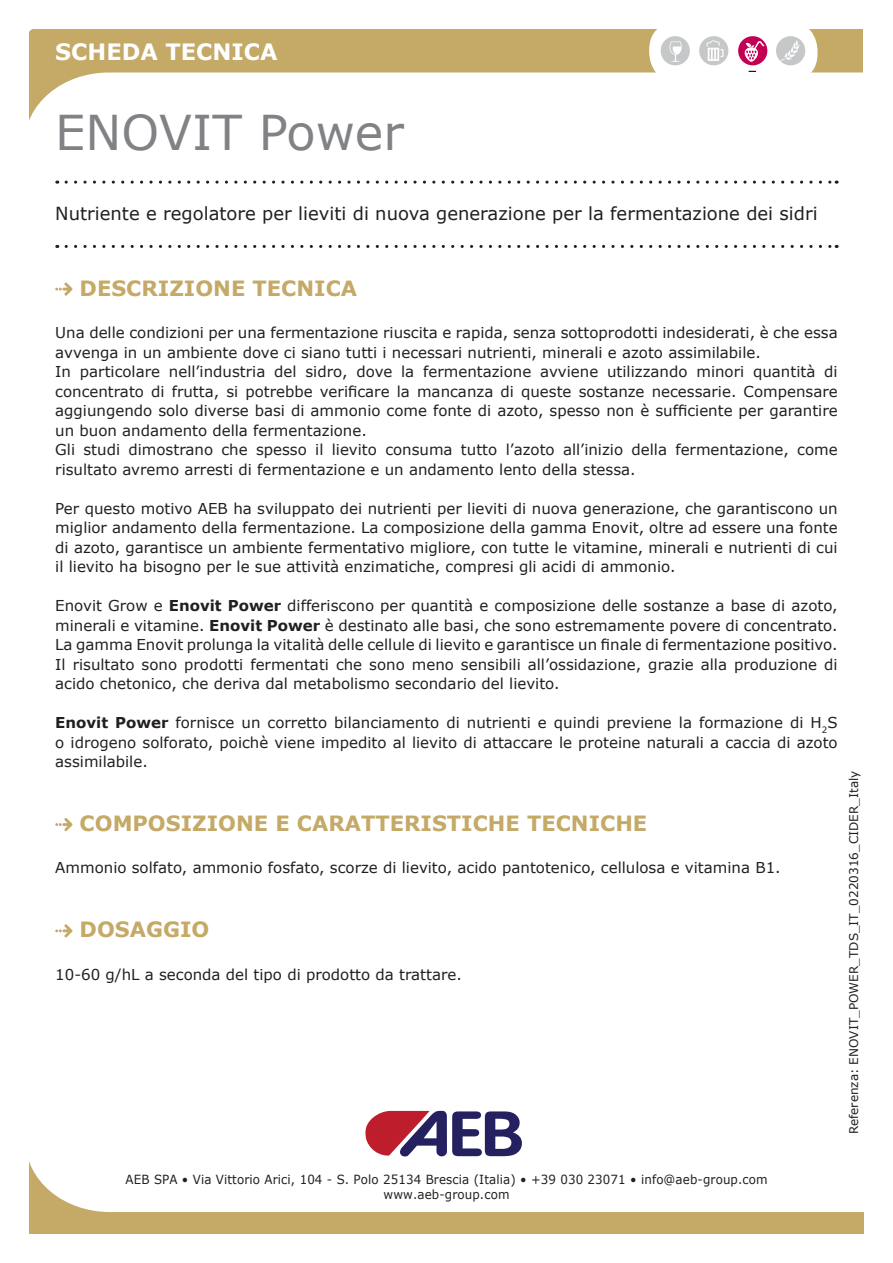
<style>
.page{position:relative;width:893px;height:1263px;background:#fff}
.page>*{position:absolute;margin:0;border:0;box-sizing:border-box;transform-origin:0 0}
.Famiglia{font:48px "Verdana";color:#808285}
.t1{font:700 22.5px "Verdana";color:#fff}
.titoletti_paragrafi{font:700 21px "Verdana";color:#c4a967}
.Benefici_prodotto{font:18px "Verdana";color:#231f20}
.testo_ok{font:15px/19.5px "Verdana";color:#231f20;text-align:justify}
.t2{font:12.6px/15.1px "Verdana";letter-spacing:.01em;color:#231f20;text-align:center;scale:.94 1}
.t3{font:12px "Verdana";color:#231f20}
.s1{font-weight:700}
</style>
<div class="page">
<svg style="left:30px;top:1164px;width:834px;height:69px"></svg>
<svg style="left:29px;top:30px;width:834px;height:91px"></svg>
<div style="left:649px;top:21px;width:167px;height:61px;background:#fff;border-radius:28px"></div>
<div style="left:650px;top:22px;width:167px;height:60px;background:#fff;border-radius:28px"></div>
<div style="left:776px;top:36px;width:29px;height:29px;background:#c6c7c8;border-radius:50%"></div>
<svg style="left:780px;top:40px;width:20px;height:21px"></svg>
<div style="left:738px;top:36px;width:29px;height:29px;background:#c20054;border-radius:50%"></div>
<div style="left:661px;top:36px;width:29px;height:29px;background:#c6c7c8;border-radius:50%"></div>
<div style="left:699px;top:36px;width:29px;height:29px;background:#c6c7c8;border-radius:50%"></div>
<svg style="left:706px;top:40px;width:17px;height:21px"></svg>
<svg style="left:670px;top:41px;width:12px;height:21px"></svg>
<svg style="left:745px;top:41px;width:19px;height:21px"></svg>
<svg style="left:365px;top:1110px;width:157px;height:47px"></svg>
<svg style="left:66px;top:181px;width:771px;height:3px"></svg>
<svg style="left:66px;top:245px;width:771px;height:3px"></svg>
<svg style="left:55px;top:282px;width:17px;height:14px"></svg>
<svg style="left:55px;top:924px;width:17px;height:13px"></svg>
<svg style="left:55px;top:818px;width:17px;height:13px"></svg>
<h2 class="t1" style="left:55px;top:36px;width:224px">SCHEDA TECNICA</h2>
<p class="Famiglia" style="left:55px;top:100px;width:350px">ENOVIT Power</p>
<p class="Benefici_prodotto" style="left:55px;top:201px;width:764px">Nutriente e regolatore per lieviti di nuova generazione per la fermentazione dei sidri</p>
<p class="titoletti_paragrafi" style="left:80px;top:273px;width:279px">DESCRIZIONE TECNICA</p>
<p class="testo_ok" style="left:55px;top:323px;width:784px">Una delle condizioni per una fermentazione riuscita e rapida, senza sottoprodotti indesiderati, è che essa avvenga in un ambiente dove ci siano tutti i necessari nutrienti, minerali e azoto assimilabile.</p>
<p class="testo_ok" style="left:55px;top:362px;width:784px">In particolare nell’industria del sidro, dove la fermentazione avviene utilizzando minori quantità di concentrato di frutta, si potrebbe verificare la mancanza di queste sostanze necessarie. Compensare aggiungendo solo diverse basi di ammonio come fonte di azoto, spesso non è sufficiente per garantire un buon andamento della fermentazione.</p>
<p class="testo_ok" style="left:55px;top:440px;width:784px">Gli studi dimostrano che spesso il lievito consuma tutto l’azoto all’inizio della fermentazione, come risultato avremo arresti di fermentazione e un andamento lento della stessa.</p>
<p class="testo_ok" style="left:55px;top:498px;width:784px">Per questo motivo AEB ha sviluppato dei nutrienti per lieviti di nuova generazione, che garantiscono un miglior andamento della fermentazione. La composizione della gamma Enovit, oltre ad essere una fonte di azoto, garantisce un ambiente fermentativo migliore, con tutte le vitamine, minerali e nutrienti di cui il lievito ha bisogno per le sue attività enzimatiche, compresi gli acidi di ammonio.</p>
<p class="testo_ok" style="left:55px;top:596px;width:784px">Enovit Grow e <span class="s1">Enovit Power</span> differiscono per quantità e composizione delle sostanze a base di azoto, minerali e vitamine. <span class="s1">Enovit Power</span> è destinato alle basi, che sono estremamente povere di concentrato.</p>
<p class="testo_ok" style="left:55px;top:635px;width:784px">La gamma Enovit prolunga la vitalità delle cellule di lievito e garantisce un finale di fermentazione positivo.<br>Il risultato sono prodotti fermentati che sono meno sensibili all’ossidazione, grazie alla produzione di acido chetonico, che deriva dal metabolismo secondario del lievito.</p>
<p class="testo_ok" style="left:55px;top:713px;width:784px"><span class="s1">Enovit Power</span> fornisce un corretto bilanciamento di nutrienti e quindi previene la formazione di H<sub>2</sub>S o idrogeno solforato, poichè viene impedito al lievito di attaccare le proteine naturali a caccia di azoto assimilabile.</p>
<p class="titoletti_paragrafi" style="left:80px;top:809px;width:569px">COMPOSIZIONE E CARATTERISTICHE TECNICHE</p>
<p class="testo_ok" style="left:55px;top:858px;width:727px">Ammonio solfato, ammonio fosfato, scorze di lievito, acido pantotenico, cellulosa e vitamina B1.</p>
<p class="titoletti_paragrafi" style="left:80px;top:915px;width:131px">DOSAGGIO</p>
<p class="testo_ok" style="left:55px;top:964px;width:408px">10-60 g/hL a seconda del tipo di prodotto da trattare.</p>
<p class="t3" style="left:845px;top:1134px;width:365px;rotate:-90deg">RReferenza: ENOVIT_POWER_TDS_IT_0220316_CIDER_Italy</p>
<p class="t2" style="left:126px;top:1172px;width:684px">AEB SPA • Via Vittorio Arici, 104 - S. Polo 25134 Brescia (Italia) • +39 030 23071 • info@aeb-group.com www.aeb-group.com</p>
</div>
